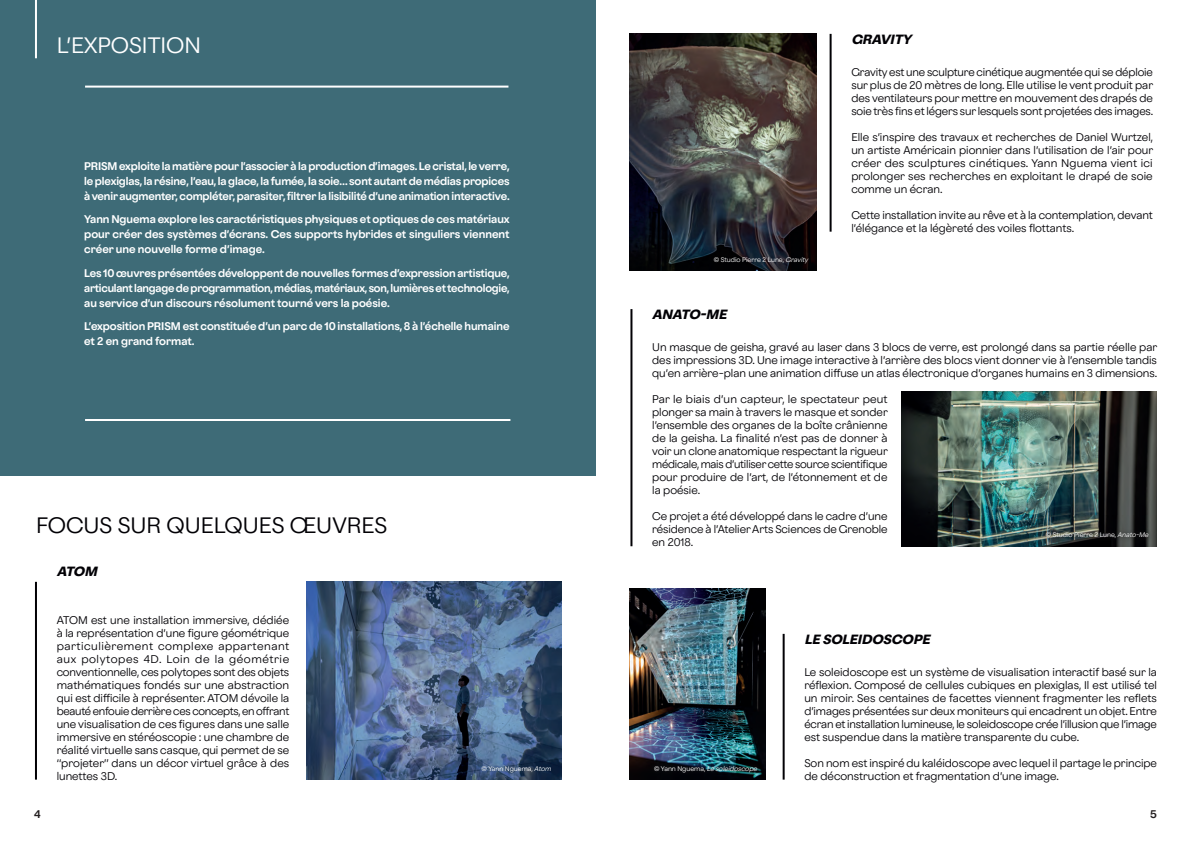
<style>
.page{position:relative;width:1191px;height:842px;background:#fff}
.page>*{position:absolute;margin:0;border:0;box-sizing:border-box;transform-origin:0 0}
.t1{font:300 20px "Oldschool Grotesk";color:#020105}
.t2{font:300 20px "Oldschool Grotesk";color:#fff}
.t3{font:italic 700 12px "Oldschool Grotesk";color:#020105}
.t4{font:300 10px/13px "Oldschool Grotesk";color:#020105;text-align:justify}
.t5{font:500 10px/15px "Oldschool Grotesk";letter-spacing:-.005em;color:#fff;text-align:justify}
.t6{font:500 10px "Oldschool Grotesk";color:#231f20}
.t7{font:300 6px "Oldschool Grotesk";color:#fff}
.t8{font:italic 300 6px "Oldschool Grotesk";color:#fff}
.s1{font-style:italic}
.s2{font-style:normal}
</style>
<div class="page">
<div style="left:0;top:0;width:595px;height:475px;background:#3e6b77"></div>
<hr style="left:35px;top:0;width:2px;height:58px;background:#fff">
<img style="left:629px;top:34px;width:187px;height:237px">
<img style="left:629px;top:589px;width:136px;height:191px">
<img style="left:306px;top:582px;width:255px;height:198px">
<hr style="left:35px;top:582px;width:2px;height:198px;background:#020105">
<hr style="left:829px;top:34px;width:2px;height:198px;background:#020105">
<hr style="left:782px;top:634px;width:2px;height:146px;background:#020105">
<hr style="left:85px;top:86px;width:423px;height:2px;background:#fff">
<hr style="left:85px;top:419px;width:425px;height:2px;background:#fff">
<svg style="left:649px;top:761px;width:113px;height:16px;fill:#06070b"></svg>
<hr style="left:630px;top:309px;width:2px;height:237px;background:#020105">
<img style="left:901px;top:392px;width:256px;height:154px">
<svg style="left:1040px;top:527px;width:113px;height:16px"></svg>
<h1 class="t2" style="left:57px;top:29px;width:146px">L’EXPOSITION</h1>
<p class="t5" style="left:84px;top:158px;width:427px">PRISM exploite la matière pour l’associer à la production d’images. Le cristal, le verre, le plexiglas, la résine, l’eau, la glace, la fumée, la soie… sont autant de médias propices à venir augmenter, compléter, parasiter, filtrer la lisibilité d’une animation interactive.</p>
<p class="t5" style="left:84px;top:211px;width:427px">Yann Nguema explore les caractéristiques physiques et optiques de ces matériaux pour créer des systèmes d’écrans. Ces supports hybrides et singuliers viennent créer une nouvelle forme d’image.</p>
<p class="t5" style="left:84px;top:265px;width:427px">Les 10 œuvres présentées développent de nouvelles formes d’expression artistique, articulant langage de programmation, médias, matériaux, son, lumières et technologie, au service d’un discours résolument tourné vers la poésie.</p>
<p class="t5" style="left:84px;top:318px;width:427px">L’exposition PRISM est constituée d’un parc de 10 installations, 8 à l’échelle humaine et 2 en grand format.</p>
<h1 class="t1" style="left:36px;top:509px;width:353px">FOCUS SUR QUELQUES ŒUVRES</h1>
<p class="t3" style="left:57px;top:561px;width:46px">ATOM</p>
<p class="t4" style="left:57px;top:613px;width:234px">ATOM est une installation immersive, dédiée à la représentation d’une figure géométrique particulièrement complexe appartenant aux polytopes 4D. Loin de la géométrie conventionnelle, ces polytopes sont des objets mathématiques fondés sur une abstraction qui est difficile à représenter. ATOM dévoile la beauté enfouie derrière ces concepts, en offrant une visualisation de ces figures dans une salle immersive en stéréoscopie : une chambre de réalité virtuelle sans casque, qui permet de se ‘‘projeter’’ dans un décor virtuel grâce à des lunettes 3D.</p>
<p class="t7" style="left:481px;top:764px;width:73px">© Yann Nguema, <span class="s1">Atom</span></p>
<p class="t3" style="left:851px;top:29px;width:65px">GRAVITY</p>
<p class="t7" style="left:714px;top:255px;width:98px">© Studio Pierre 2 Lune, <span class="s1">Gravity</span></p>
<p class="t3" style="left:652px;top:305px;width:80px">ANATO-ME</p>
<p class="t4" style="left:851px;top:65px;width:303px">Gravity est une sculpture cinétique augmentée qui se déploie sur plus de 20 mètres de long. Elle utilise le vent produit par des ventilateurs pour mettre en mouvement des drapés de soie très fins et légers sur lesquels sont projetées des images.</p>
<p class="t4" style="left:851px;top:130px;width:303px">Elle s’inspire des travaux et recherches de Daniel Wurtzel, un artiste Américain pionnier dans l’utilisation de l’air pour créer des sculptures cinétiques. Yann Nguema vient ici prolonger ses recherches en exploitant le drapé de soie comme un écran.</p>
<p class="t4" style="left:851px;top:208px;width:303px">Cette installation invite au rêve et à la contemplation, devant l’élégance et la légèreté des voiles flottants.</p>
<p class="t4" style="left:652px;top:340px;width:506px">Un masque de geisha, gravé au laser dans 3 blocs de verre, est prolongé dans sa partie réelle par des impressions 3D. Une image interactive à l’arrière des blocs vient donner vie à l’ensemble tandis qu’en arrière-plan une animation diffuse un atlas électronique d’organes humains en 3 dimensions.</p>
<p class="t4" style="left:652px;top:392px;width:237px">Par le biais d’un capteur, le spectateur peut plonger sa main à travers le masque et sonder l’ensemble des organes de la boîte crânienne de la geisha. La finalité n’est pas de donner à voir un clone anatomique respectant la rigueur médicale, mais d’utiliser cette source scientifique pour produire de l’art, de l’étonnement et de la poésie.</p>
<p class="t4" style="left:652px;top:509px;width:237px">Ce projet a été développé dans le cadre d’une résidence à l’Atelier Arts Sciences de Grenoble en 2018.</p>
<p class="t7" style="left:1045px;top:530px;width:106px">© Studio Pierre 2 Lune, <span class="s1">Anato-Me</span></p>
<p class="t8" style="left:654px;top:764px;width:106px"><span class="s2">© Ya n n N g u e m a ,</span> Le soleidoscope</p>
<p class="t3" style="left:804px;top:629px;width:131px">LE SOLEIDOSCOPE</p>
<p class="t4" style="left:804px;top:665px;width:354px">Le soleidoscope est un système de visualisation interactif basé sur la réflexion. Composé de cellules cubiques en plexiglas, Il est utilisé tel un miroir. Ses centaines de facettes viennent fragmenter les reflets d’images présentées sur deux moniteurs qui encadrent un objet. Entre écran et installation lumineuse, le soleidoscope crée l’illusion que l’image est suspendue dans la matière transparente du cube.</p>
<p class="t4" style="left:804px;top:756px;width:354px">Son nom est inspiré du kaléidoscope avec lequel il partage le principe de déconstruction et fragmentation d’une image.</p>
<p class="t6" style="left:34px;top:806px;width:8px">4</p>
<p class="t6" style="left:1150px;top:806px;width:8px">5</p>
</div>
